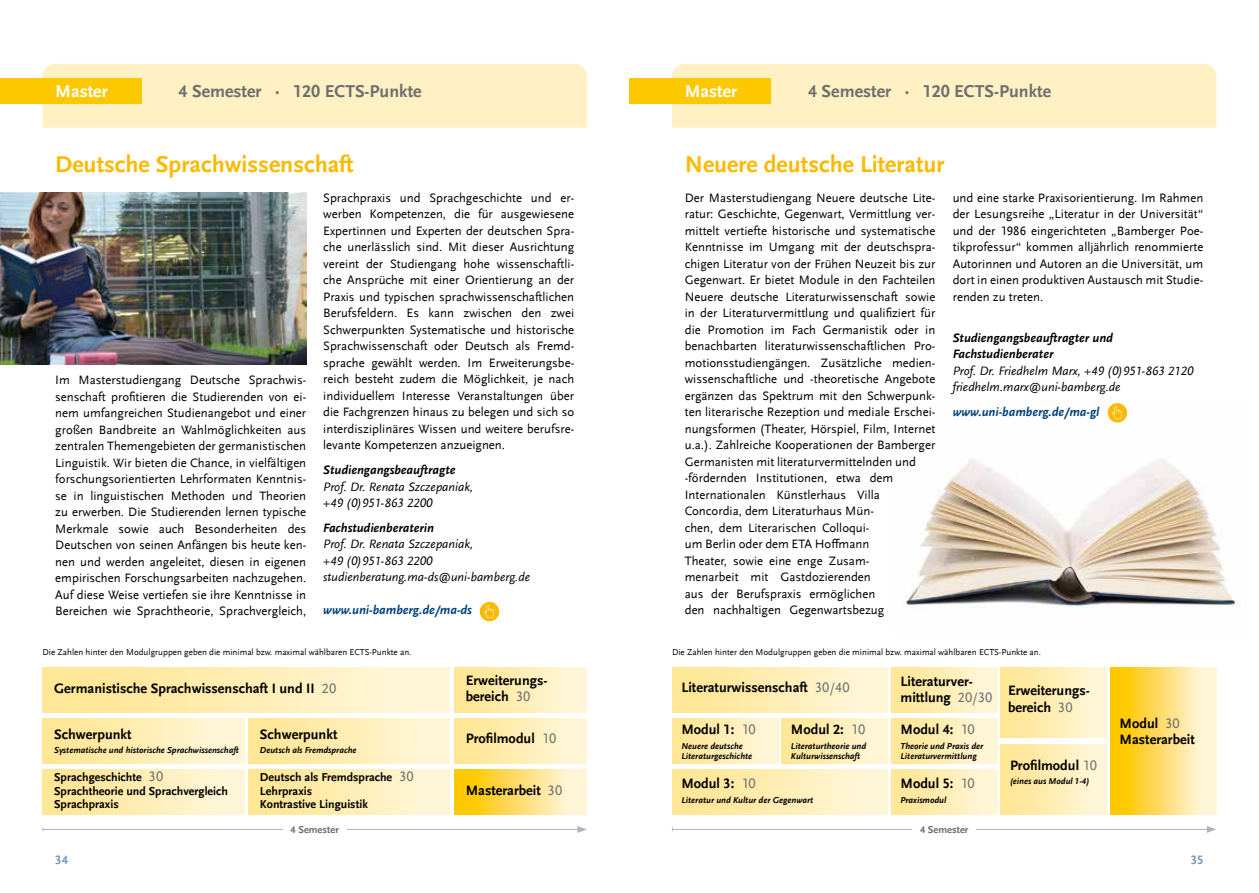
<style>
.page{position:relative;width:1259px;height:893px;background:#fff}
.page>*{position:absolute;margin:0;border:0;box-sizing:border-box;transform-origin:0 0}
.t1{font:700 24px "UB Scala Sans";color:#fbb900}
.t2{font:700 18px "UB Scala Sans";color:#6e6e6e}
.t3{font:700 18px "UB Scala Sans";color:#fff}
.t4{font:700 14.25px/16.5px "UB Scala Sans";color:#000}
.t5{font:12.75px/16.5px "UB Scala Sans";color:#000;text-align:justify}
.t6{font:italic 12.75px/16.5px "UB Scala Sans";color:#000}
.t7{font:italic 700 12.75px/16.5px "UB Scala Sans";color:#000}
.t8{font:italic 700 12.75px "UB Scala Sans";color:#00427b}
.t9{font:700 12.75px "UB Scala Sans";color:#7696b8}
.t10{font:700 12px/13.5px "UB Scala Sans";color:#000}
.t11{font:700 10.5px "UB Scala Sans";color:#6e6e6e}
.t12{font:italic 700 9px/10.5px "UB Scala Sans";color:#000}
.t13{font:9px "UB Scala Sans";color:#000}
.s1{font-weight:400;color:#6e6e6e}
.s2{font-weight:400;font-size:14.25px;color:#6e6e6e}
</style>
<div class="page">
<img style="left:905px;top:403px;width:334px;height:205px">
<div style="left:43px;top:64px;width:544px;height:64px;background:#fff1c4"></div>
<div style="left:672px;top:64px;width:544px;height:64px;background:#fff1c4"></div>
<div style="left:0;top:79px;width:141px;height:25px;background:#fec800"></div>
<div style="left:629px;top:79px;width:142px;height:25px;background:#fec800"></div>
<hr style="left:43px;top:829px;width:537px;height:1px;background:#b1b2b3">
<svg style="left:577px;top:826px;width:10px;height:7px"></svg>
<div style="left:283px;top:825px;width:64px;height:9px;background:#fff"></div>
<hr style="left:672px;top:829px;width:537px;height:1px;background:#b1b2b3">
<svg style="left:1207px;top:826px;width:9px;height:7px"></svg>
<div style="left:912px;top:825px;width:64px;height:9px;background:#fff"></div>
<img style="left:0;top:192px;width:306px;height:172px">
<div style="left:454px;top:668px;width:133px;height:44px;background:linear-gradient(to right,#ffe58f,#fff7dd)"></div>
<div style="left:43px;top:668px;width:407px;height:44px;background:linear-gradient(to right,#ffe590,#fff7dd)"></div>
<svg style="left:454px;top:770px;width:133px;height:44px"></svg>
<div style="left:43px;top:770px;width:201px;height:44px;background:linear-gradient(to right,#ffe590,#fff7dd)"></div>
<div style="left:248px;top:770px;width:202px;height:44px;background:linear-gradient(to right,#ffe590,#fff7dd)"></div>
<div style="left:454px;top:719px;width:133px;height:44px;background:linear-gradient(to right,#ffe58f,#fff7dd)"></div>
<div style="left:43px;top:719px;width:201px;height:44px;background:linear-gradient(to right,#ffe590,#fff7dd)"></div>
<div style="left:248px;top:719px;width:202px;height:44px;background:linear-gradient(to right,#ffe590,#fff7dd)"></div>
<div style="left:672px;top:668px;width:215px;height:44px;background:linear-gradient(to right,#ffe590,#fff7dd)"></div>
<div style="left:672px;top:770px;width:215px;height:44px;background:linear-gradient(to right,#ffe590,#fff7dd)"></div>
<div style="left:891px;top:770px;width:106px;height:44px;background:linear-gradient(to right,#ffe590,#fff7dc)"></div>
<svg style="left:1110px;top:668px;width:106px;height:146px"></svg>
<div style="left:1000px;top:668px;width:107px;height:70px;background:linear-gradient(to right,#ffe58f,#fff7dd)"></div>
<div style="left:1000px;top:744px;width:107px;height:70px;background:linear-gradient(to right,#ffe58f,#fff7dd)"></div>
<div style="left:891px;top:719px;width:106px;height:44px;background:linear-gradient(to right,#ffe590,#fff7dc)"></div>
<div style="left:891px;top:668px;width:106px;height:44px;background:linear-gradient(to right,#ffe590,#fff7dc)"></div>
<div style="left:781px;top:719px;width:106px;height:44px;background:linear-gradient(to right,#ffe58f,#fff7dc)"></div>
<div style="left:672px;top:719px;width:106px;height:44px;background:linear-gradient(to right,#ffe590,#fff7dc)"></div>
<svg style="left:1107px;top:403px;width:20px;height:19px"></svg>
<svg style="left:1111px;top:406px;width:11px;height:13px"></svg>
<div style="left:480px;top:602px;width:19px;height:19px;background:#fbb900;border-radius:50%"></div>
<svg style="left:484px;top:605px;width:10px;height:13px"></svg>
<h2 class="t3" style="left:55px;top:81px;width:54px">Master</h2>
<h2 class="t2" style="left:179px;top:81px;width:244px">4 Semester · 120 ECTS-Punkte</h2>
<h2 class="t3" style="left:685px;top:81px;width:54px">Master</h2>
<h2 class="t2" style="left:808px;top:81px;width:244px">4 Semester · 120 ECTS-Punkte</h2>
<h1 class="t1" style="left:55px;top:150px;width:300px">Deutsche Sprachwissenschaft</h1>
<h1 class="t1" style="left:685px;top:150px;width:261px">Neuere deutsche Literatur</h1>
<p class="t5" style="left:55px;top:372px;width:252px">Im Masterstudiengang Deutsche Sprachwis&shy;senschaft profitieren die Studierenden von ei&shy;nem umfangreichen Studienangebot und einer großen Bandbreite an Wahlmöglichkeiten aus zentralen Themengebieten der germanistischen Linguistik. Wir bieten die Chance, in vielfältigen forschungsorientierten Lehrformaten Kenntnis&shy;se in linguistischen Methoden und Theorien zu erwerben. Die Studierenden lernen typische Merkmale sowie auch Besonderheiten des Deutschen von seinen Anfängen bis heute ken&shy;nen und werden angeleitet, diesen in eigenen empirischen Forschungsarbeiten nachzugehen.<br>Auf diese Weise vertiefen sie ihre Kenntnisse in Bereichen wie Sprachtheorie, Sprachvergleich,</p>
<p class="t5" style="left:323px;top:189px;width:252px">Sprachpraxis und Sprachgeschichte und er&shy;werben Kompetenzen, die für ausgewiesene Expertinnen und Experten der deutschen Spra&shy;che unerlässlich sind. Mit dieser Ausrichtung vereint der Studiengang hohe wissenschaftli&shy;che Ansprüche mit einer Orientierung an der Praxis und typischen sprachwissenschaftlichen Berufsfeldern. Es kann zwischen den zwei Schwerpunkten Systematische und historische Sprachwissenschaft oder Deutsch als Fremd&shy;sprache gewählt werden. Im Erweiterungsbe&shy;reich besteht zudem die Möglichkeit, je nach individuellem Interesse Veranstaltungen über die Fachgrenzen hinaus zu belegen und sich so interdisziplinäres Wissen und weitere berufsre&shy;levante Kompetenzen anzueignen.</p>
<p class="t7" style="left:323px;top:462px;width:134px">Studiengangsbeauftragte</p>
<p class="t6" style="left:323px;top:478px;width:151px">Prof. Dr. Renata Szczepaniak, +49 (0)951-863 2200</p>
<p class="t7" style="left:323px;top:519px;width:112px">Fachstudienberaterin</p>
<p class="t6" style="left:323px;top:536px;width:208px">Prof. Dr. Renata Szczepaniak,<br>+49 (0)951-863 2200 studienberatung.ma-ds@uni-bamberg.de</p>
<p class="t8" style="left:323px;top:602px;width:150px">www.uni-bamberg.de/ma-ds</p>
<p class="t5" style="left:685px;top:189px;width:252px;text-align:left">Der Masterstudiengang Neuere deutsche Lite&shy;ratur: Geschichte, Gegenwart, Vermittlung ver&shy;mittelt vertiefte historische und systematische Kenntnisse im Umgang mit der deutschspra&shy;chigen Literatur von der Frühen Neuzeit bis zur Gegenwart. Er bietet Module in den Fachteilen Neuere deutsche Literaturwissenschaft sowie in der Literaturvermittlung und qualifiziert für die Promotion im Fach Germanistik oder in benachbarten literaturwissenschaftlichen Pro&shy;motionsstudiengängen. Zusätzliche medien&shy;wissenschaftliche und -theoretische Angebote ergänzen das Spektrum mit den Schwerpunk&shy;ten literarische Rezeption und mediale Erschei&shy;nungsformen (Theater, Hörspiel, Film, Internet u.a.). Zahlreiche Kooperationen der Bamberger Germanisten mit literaturvermittelnden und -fördernden Institutionen, etwa dem Internationalen Künstlerhaus Villa Concordia, dem Literaturhaus Mün-<br>chen, dem Literarischen Colloqui-<br>um Berlin oder dem ETA Hoffmann<br>Theater, sowie eine enge Zusam-<br>menarbeit mit Gastdozierenden<br>aus der Berufspraxis ermöglichen<br>den nachhaltigen Gegenwartsbezug</p>
<p class="t5" style="left:952px;top:189px;width:252px">und eine starke Praxisorientierung. Im Rahmen der Lesungsreihe „Literatur in der Universität“ und der 1986 eingerichteten „Bamberger Poe&shy;tikprofessur“ kommen alljährlich renommierte Autorinnen und Autoren an die Universität, um dort in einen produktiven Austausch mit Studie&shy;renden zu treten.</p>
<p class="t7" style="left:952px;top:330px;width:162px">Studiengangsbeauftragter und<br>Fachstudienberater</p>
<p class="t6" style="left:952px;top:362px;width:242px">Prof. Dr. Friedhelm Marx, +49 (0)951-863 2120 friedhelm.marx@uni-bamberg.de</p>
<p class="t8" style="left:952px;top:404px;width:148px">www.uni-bamberg.de/ma-gl</p>
<p class="t13" style="left:43px;top:647px;width:370px">Die Zahlen hinter den Modulgruppen geben die minimal bzw. maximal wählbaren ECTS-Punkte an.</p>
<p class="t13" style="left:672px;top:647px;width:370px">Die Zahlen hinter den Modulgruppen geben die minimal bzw. maximal wählbaren ECTS-Punkte an.</p>
<p class="t4" style="left:54px;top:680px;width:283px">Germanistische Sprachwissenschaft I und II <span class="s1">20</span></p>
<p class="t4" style="left:466px;top:672px;width:83px">Erweiterungs&shy;bereich <span class="s1">30</span></p>
<p class="t4" style="left:681px;top:680px;width:170px">Literaturwissenschaft <span class="s1">30/40</span></p>
<p class="t4" style="left:900px;top:673px;width:93px">Literaturver&shy;mittlung <span class="s1">20/30</span></p>
<p class="t4" style="left:1008px;top:682px;width:83px">Erweiterungs&shy;bereich <span class="s1">30</span></p>
<p class="t4" style="left:54px;top:726px;width:79px">Schwerpunkt</p>
<p class="t12" style="left:54px;top:745px;width:186px">Systematische und historische Sprachwissenschaft</p>
<p class="t4" style="left:260px;top:726px;width:79px">Schwerpunkt</p>
<p class="t12" style="left:260px;top:745px;width:98px">Deutsch als Fremdsprache</p>
<p class="t10" style="left:54px;top:770px;width:175px">Sprachgeschichte <span class="s2">30<br></span>Sprachtheorie und Sprachvergleich<br>Sprachpraxis</p>
<p class="t10" style="left:260px;top:770px;width:155px">Deutsch als Fremdsprache <span class="s2">30<br></span>Lehrpraxis<br>Kontrastive Linguistik</p>
<p class="t4" style="left:466px;top:731px;width:92px">Profilmodul <span class="s1">10</span></p>
<p class="t4" style="left:466px;top:782px;width:98px">Masterarbeit <span class="s1">30</span></p>
<p class="t4" style="left:681px;top:721px;width:76px">Modul 1: <span class="s1">10</span></p>
<p class="t12" style="left:681px;top:740px;width:72px">Neuere deutsche<br>Literaturgeschichte</p>
<p class="t4" style="left:791px;top:721px;width:76px">Modul 2: <span class="s1">10</span></p>
<p class="t12" style="left:791px;top:740px;width:77px">Literaturtheorie und<br>Kulturwissenschaft</p>
<p class="t4" style="left:681px;top:775px;width:76px">Modul 3: <span class="s1">10</span></p>
<p class="t12" style="left:681px;top:794px;width:134px">Literatur und Kultur der Gegenwart</p>
<p class="t4" style="left:900px;top:721px;width:76px">Modul 4: <span class="s1">10</span></p>
<p class="t12" style="left:900px;top:740px;width:84px">Theorie und Praxis der<br>Literaturvermittlung</p>
<p class="t4" style="left:900px;top:775px;width:76px">Modul 5: <span class="s1">10</span></p>
<p class="t12" style="left:900px;top:794px;width:47px">Praxismodul</p>
<p class="t4" style="left:1010px;top:757px;width:88px">Profilmodul <span class="s1">10</span></p>
<p class="t12" style="left:1010px;top:776px;width:81px">(eines aus Modul 1-4)</p>
<p class="t11" style="left:290px;top:823px;width:50px">4 Semester</p>
<p class="t11" style="left:920px;top:823px;width:50px">4 Semester</p>
<p class="t4" style="left:1119px;top:715px;width:77px">Modul <span class="s1">30<br></span>Masterarbeit</p>
<p class="t9" style="left:55px;top:852px;width:14px">34</p>
<p class="t9" style="left:1191px;top:852px;width:14px">35</p>
</div>
